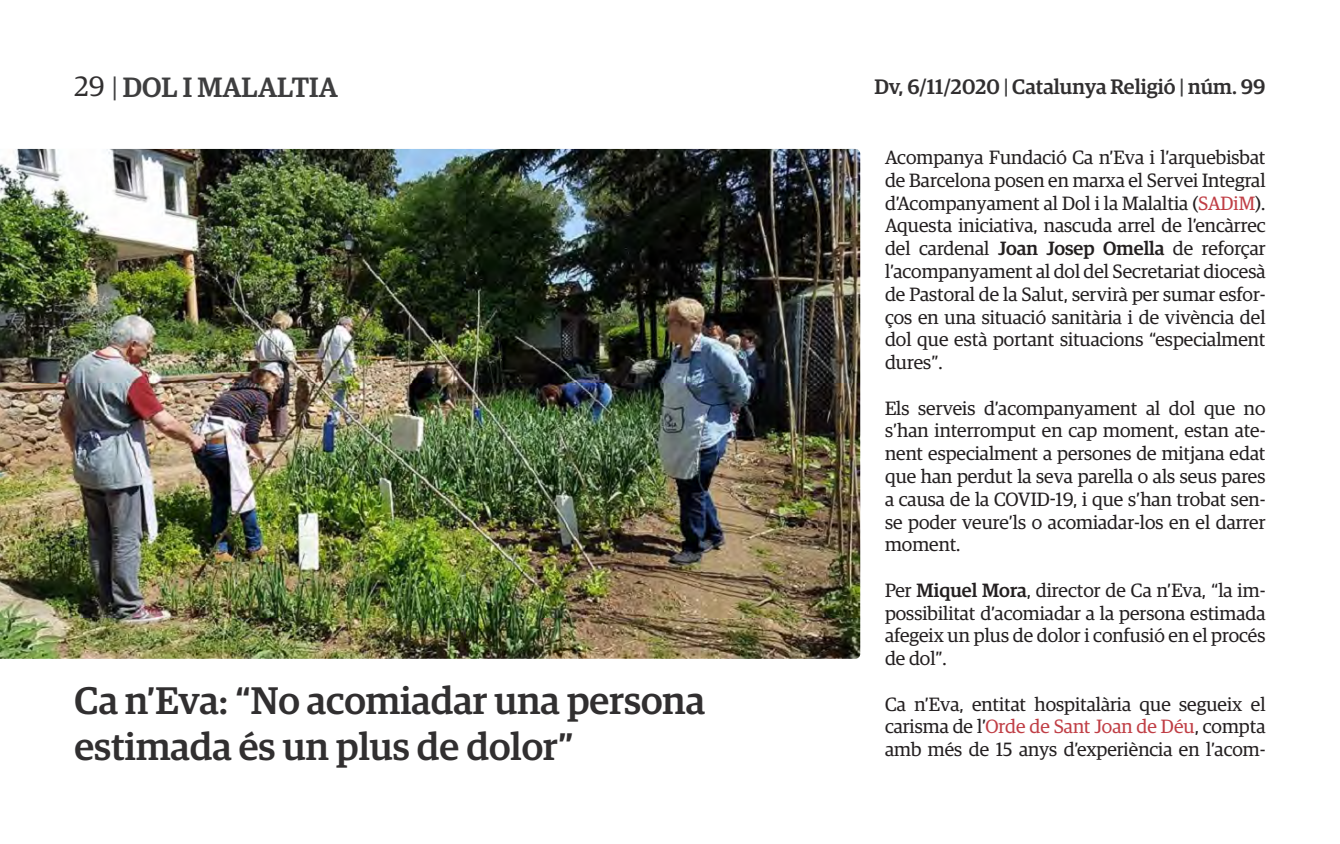
<style>
.page{position:relative;width:1340px;height:844px;background:#fff}
.page>*{position:absolute;margin:0;border:0;box-sizing:border-box;transform-origin:0 0}
.t1{font:500 38.5px/45.5px "Guardian Egyp";color:#312f30}
.t2{font:500 28px "Guardian Egyp";color:#3e3e3f}
.t3{font:500 21px "Guardian Egyp";color:#312f30}
.t4{font:19.25px/22.8px "Guardian Egyp";color:#231f20;text-align:justify}
.s1{font-weight:400;color:#312f30}
.s2{font-weight:400}
.s3{color:#3e3e3f}
.s4{color:#c03e45}
.s5{font-weight:500}
</style>
<div class="page">
<img style="left:0;top:149px;width:860px;height:509px">
<h2 class="t2" style="left:74px;top:67px;width:265px"><span class="s1">29</span> <span class="s2">|</span> DOL I MALALTIA</h2>
<p class="t3" style="left:874px;top:71px;width:392px">Dv, 6/11/2020 <span class="s3">|</span> Catalunya Religió <span class="s3">|</span> núm. 99</p>
<p class="t1" style="left:74px;top:675px;width:632px">Ca n’Eva: “No acomiadar una persona estimada és un plus de dolor”</p>
<p class="t4" style="left:885px;top:145px;width:382px">Acompanya Fundació Ca n’Eva i l’arquebisbat de Barcelona posen en marxa el Servei Integral d’Acompanyament al Dol i la Malaltia (<span class="s4">SADiM</span>).</p>
<p class="t4" style="left:885px;top:213px;width:382px">Aquesta iniciativa, nascuda arrel de l’encàrrec del cardenal <span class="s5">Joan Josep Omella</span> de reforçar l’acompanyament al dol del Secretariat diocesà de Pastoral de la Salut, servirà per sumar esfor&shy;ços en una situació sanitària i de vivència del dol que està portant situacions “especialment dures”.</p>
<p class="t4" style="left:885px;top:395px;width:382px">Els serveis d’acompanyament al dol que no s’han interromput en cap moment, estan ate&shy;nent especialment a persones de mitjana edat que han perdut la seva parella o als seus pares a causa de la COVID-19, i que s’han trobat sen&shy;se poder veure’ls o acomiadar-los en el darrer moment.</p>
<p class="t4" style="left:885px;top:577px;width:382px">Per <span class="s5">Miquel Mora</span>, director de Ca n’Eva, “la im&shy;possibilitat d’acomiadar a la persona estimada afegeix un plus de dolor i confusió en el procés de dol”.</p>
<p class="t4" style="left:885px;top:691px;width:382px">Ca n’Eva, entitat hospitalària que segueix el carisma de l’<span class="s4">Orde de Sant Joan de Déu</span>, compta amb més de 15 anys d’experiència en l’acom-</p>
</div>
